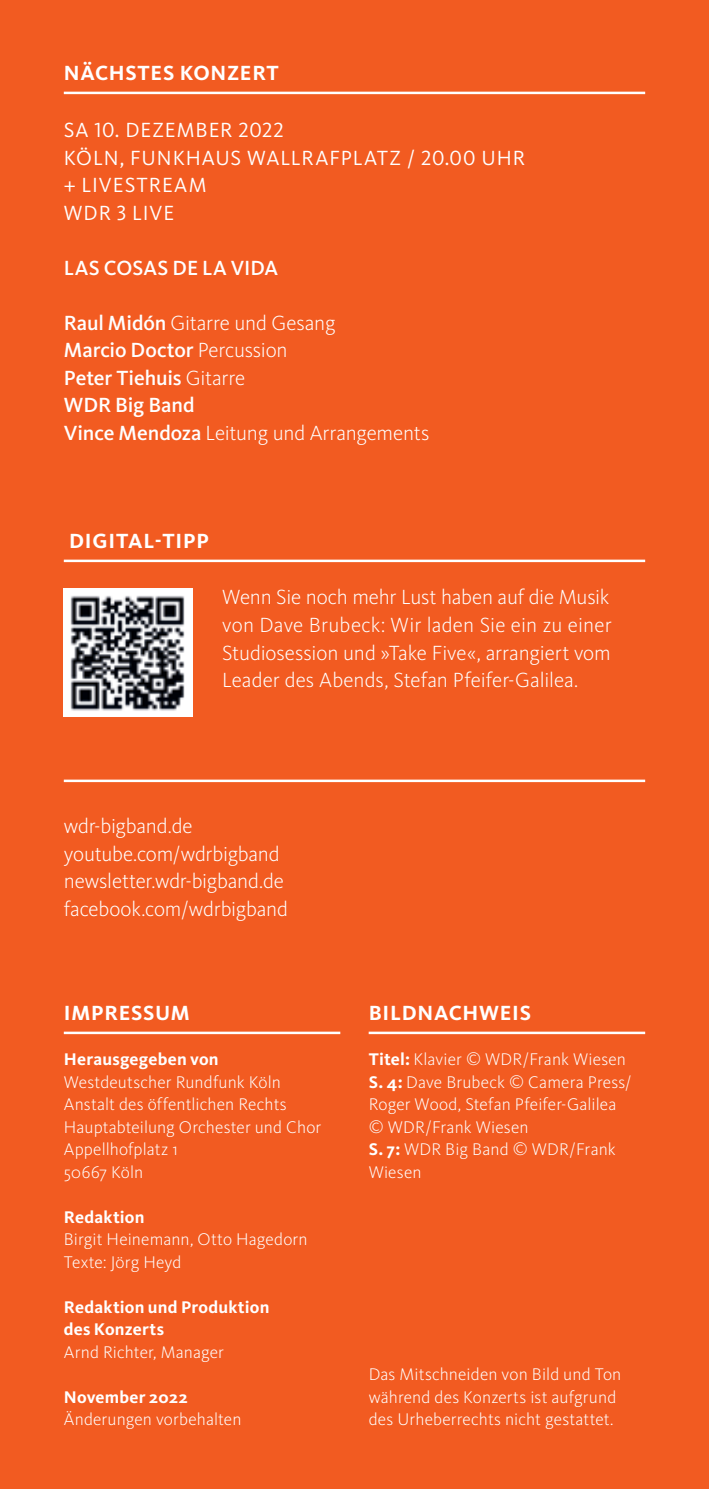
<style>
.page{position:relative;width:709px;height:1489px;background:#fff}
.page>*{position:absolute;margin:0;border:0;box-sizing:border-box;transform-origin:0 0}
.t1{font:300 21.25px/27.5px "WDR Sans";letter-spacing:-.005em;color:#fff;text-align:justify}
.t2{font:500 21.25px/27.5px "WDR Sans";color:#fff}
.t3{font:21.25px/27.5px "WDR Sans";letter-spacing:.045em;color:#fff}
.t4{font:700 21.25px "WDR Sans";letter-spacing:.035em;color:#fff}
.t5{font:300 17.5px/22.5px "WDR Sans";letter-spacing:.005em;color:#fff}
.t6{font:700 17.5px/22.5px "WDR Sans";letter-spacing:.015em;color:#fff}
.s1{font-weight:300}
.s2{font-weight:700}
</style>
<div class="page">
<div style="left:0;top:0;width:709px;height:1488px;background:#f25b21"></div>
<hr style="left:64px;top:1031px;width:276px;height:3px;background:#fff">
<hr style="left:369px;top:1031px;width:276px;height:3px;background:#fff">
<hr style="left:64px;top:92px;width:581px;height:2px;background:#fff">
<hr style="left:64px;top:559px;width:581px;height:3px;background:#fff">
<img style="left:64px;top:588px;width:128px;height:128px">
<hr style="left:64px;top:779px;width:581px;height:3px;background:#fff">
<p class="t4" style="left:64px;top:60px;width:216px">NÄCHSTES KONZERT</p>
<p class="t3" style="left:64px;top:116px;width:463px">SA 10. DEZEMBER 2022<br>KÖLN, FUNKHAUS WALLRAFPLATZ / 20.00 UHR + LIVESTREAM<br>WDR 3 LIVE</p>
<p class="t2" style="left:64px;top:254px;width:216px">LAS COSAS DE LA VIDA</p>
<p class="t2" style="left:64px;top:309px;width:367px">Raul Midón <span class="s1">Gitarre und Gesang<br></span>Marcio Doctor <span class="s1">Percussion<br></span>Peter Tiehuis <span class="s1">Gitarre<br></span>WDR Big Band<br>Vince Mendoza <span class="s1">Leitung und Arrangements</span></p>
<p class="t4" style="left:69px;top:528px;width:141px">DIGITAL-TIPP</p>
<p class="t1" style="left:222px;top:583px;width:391px">Wenn Sie noch mehr Lust haben auf die Musik von Dave Brubeck: Wir laden Sie ein zu einer Studiosession und »Take Five«, arrangiert vom Leader des Abends, Stefan Pfeifer-Galilea.</p>
<p class="t1" style="left:64px;top:812px;width:226px;text-align:left">wdr-bigband.de youtube.com/wdrbigband newsletter.wdr-bigband.de facebook.com/wdrbigband</p>
<p class="t4" style="left:64px;top:1000px;width:127px">IMPRESSUM</p>
<p class="t6" style="left:64px;top:1047px;width:156px">Herausgegeben von</p>
<p class="t5" style="left:64px;top:1070px;width:259px">Westdeutscher Rundfunk Köln<br>Anstalt des öffentlichen Rechts<br>Hauptabteilung Orchester und Chor<br>Appellhofplatz 1<br>50667 Köln</p>
<p class="t6" style="left:64px;top:1205px;width:82px">Redaktion</p>
<p class="t5" style="left:64px;top:1227px;width:245px">Birgit Heinemann, Otto Hagedorn<br>Texte: Jörg Heyd</p>
<p class="t6" style="left:64px;top:1295px;width:207px">Redaktion und Produktion des Konzerts</p>
<p class="t5" style="left:64px;top:1340px;width:162px">Arnd Richter, Manager</p>
<p class="t6" style="left:64px;top:1385px;width:125px">November 2022</p>
<p class="t5" style="left:64px;top:1407px;width:179px">Änderungen vorbehalten</p>
<p class="t4" style="left:369px;top:1000px;width:164px">BILDNACHWEIS</p>
<p class="t5" style="left:369px;top:1047px;width:265px"><span class="s2">Titel:</span> Klavier © WDR/Frank Wiesen<br><span class="s2">S. 4:</span> Dave Brubeck © Camera Press/<br>Roger Wood, Stefan Pfeifer-Galilea © WDR/Frank Wiesen<br><span class="s2">S. 7:</span> WDR Big Band © WDR/Frank<br>Wiesen</p>
<p class="t5" style="left:369px;top:1362px;width:254px">Das Mitschneiden von Bild und Ton während des Konzerts ist aufgrund des Urheberrechts nicht gestattet.</p>
</div>
